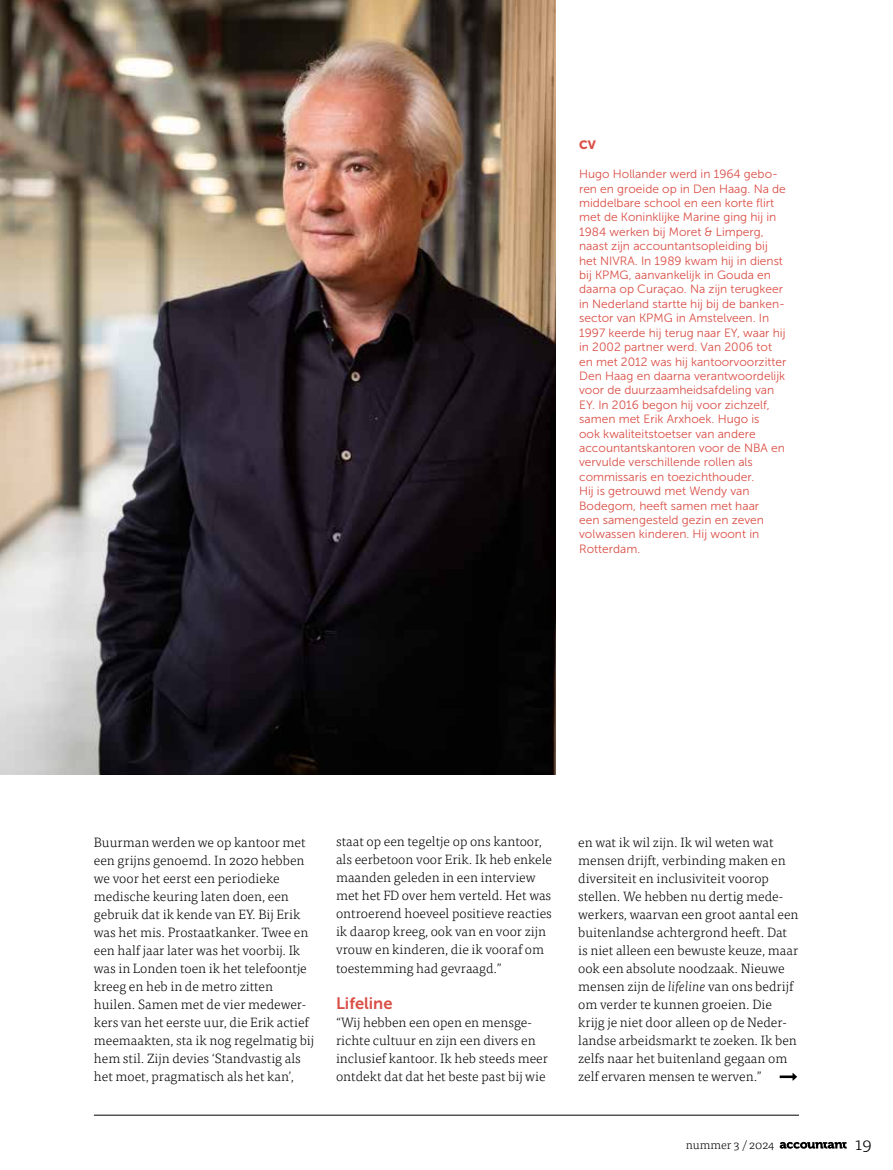
<style>
.page{position:relative;width:893px;height:1170px;background:#fff}
.page>*{position:absolute;margin:0;border:0;box-sizing:border-box;transform-origin:0 0}
.t1{font:300 18px "Tisa Pro";color:#000}
.t2{font:16.5px "Museo Sans 700";color:#da4f46}
.t3{font:300 13.5px/18px "Tisa Pro";color:#000}
.t4{font:12px/14.4px "Museo Sans 300";color:#da4f46}
.t5{font:300 12px "Tisa Pro";color:#000}
.t6{font:12px "Museo Sans 900";color:#da4f46}
.s1{font-style:italic}
</style>
<div class="page">
<img style="left:0;top:0;width:555px;height:774px">
<svg style="left:780px;top:1141px;width:67px;height:7px"></svg>
<hr style="left:94px;top:1114px;width:705px;height:1px;background:#000">
<svg style="left:780px;top:1073px;width:17px;height:7px"></svg>
<p class="t6" style="left:579px;top:138px;width:18px">CV</p>
<p class="t4" style="left:579px;top:167px;width:209px">Hugo Hollander werd in 1964 gebo&shy;ren en groeide op in Den Haag. Na de middelbare school en een korte flirt met de Koninklijke Marine ging hij in 1984 werken bij Moret &amp; Limperg, naast zijn accountantsopleiding bij het NIVRA. In 1989 kwam hij in dienst bij KPMG, aanvankelijk in Gouda en daarna op Curaçao. Na zijn terugkeer in Nederland startte hij bij de banken&shy;sector van KPMG in Amstelveen. In 1997 keerde hij terug naar EY, waar hij in 2002 partner werd. Van 2006 tot en met 2012 was hij kantoorvoorzitter Den Haag en daarna verantwoordelijk voor de duurzaamheidsafdeling van EY. In 2016 begon hij voor zichzelf, samen met Erik Arxhoek. Hugo is<br>ook kwaliteitstoetser van andere accountantskantoren voor de NBA en vervulde verschillende rollen als commissaris en toezichthouder.<br>Hij is getrouwd met Wendy van Bodegom, heeft samen met haar<br>een samengesteld gezin en zeven volwassen kinderen. Hij woont in Rotterdam.</p>
<p class="t3" style="left:94px;top:832px;width:222px">Buurman werden we op kantoor met een grijns genoemd. In 2020 hebben we voor het eerst een periodieke medische keuring laten doen, een gebruik dat ik kende van EY. Bij Erik was het mis. Prostaatkanker. Twee en een half jaar later was het voorbij. Ik was in Londen toen ik het telefoontje kreeg en heb in de metro zitten huilen. Samen met de vier medewer&shy;kers van het eerste uur, die Erik actief meemaakten, sta ik nog regelmatig bij hem stil. Zijn devies ‘Standvastig als het moet, pragmatisch als het kan’,</p>
<p class="t3" style="left:336px;top:832px;width:218px">staat op een tegeltje op ons kantoor, als eerbetoon voor Erik. Ik heb enkele maanden geleden in een interview met het FD over hem verteld. Het was ontroerend hoeveel positieve reacties ik daarop kreeg, ook van en voor zijn vrouw en kinderen, die ik vooraf om toestemming had gevraagd.”</p>
<p class="t2" style="left:336px;top:993px;width:58px">Lifeline</p>
<p class="t3" style="left:336px;top:1012px;width:213px">“Wij hebben een open en mensge&shy;richte cultuur en zijn een divers en inclusief kantoor. Ik heb steeds meer ontdekt dat dat het beste past bij wie</p>
<p class="t3" style="left:578px;top:832px;width:222px">en wat ik wil zijn. Ik wil weten wat mensen drijft, verbinding maken en diversiteit en inclusiviteit voorop stellen. We hebben nu dertig mede&shy;werkers, waarvan een groot aantal een buitenlandse achtergrond heeft. Dat is niet alleen een bewuste keuze, maar ook een absolute noodzaak. Nieuwe mensen zijn de <span class="s1">lifeline</span> van ons bedrijf om verder te kunnen groeien. Die krijg je niet door alleen op de Neder&shy;landse arbeidsmarkt te zoeken. Ik ben zelfs naar het buitenland gegaan om zelf ervaren mensen te werven.”</p>
<p class="t5" style="left:686px;top:1135px;width:90px">nummer 3 / 2024</p>
<h1 class="t1" style="left:855px;top:1130px;width:18px">19</h1>
</div>
